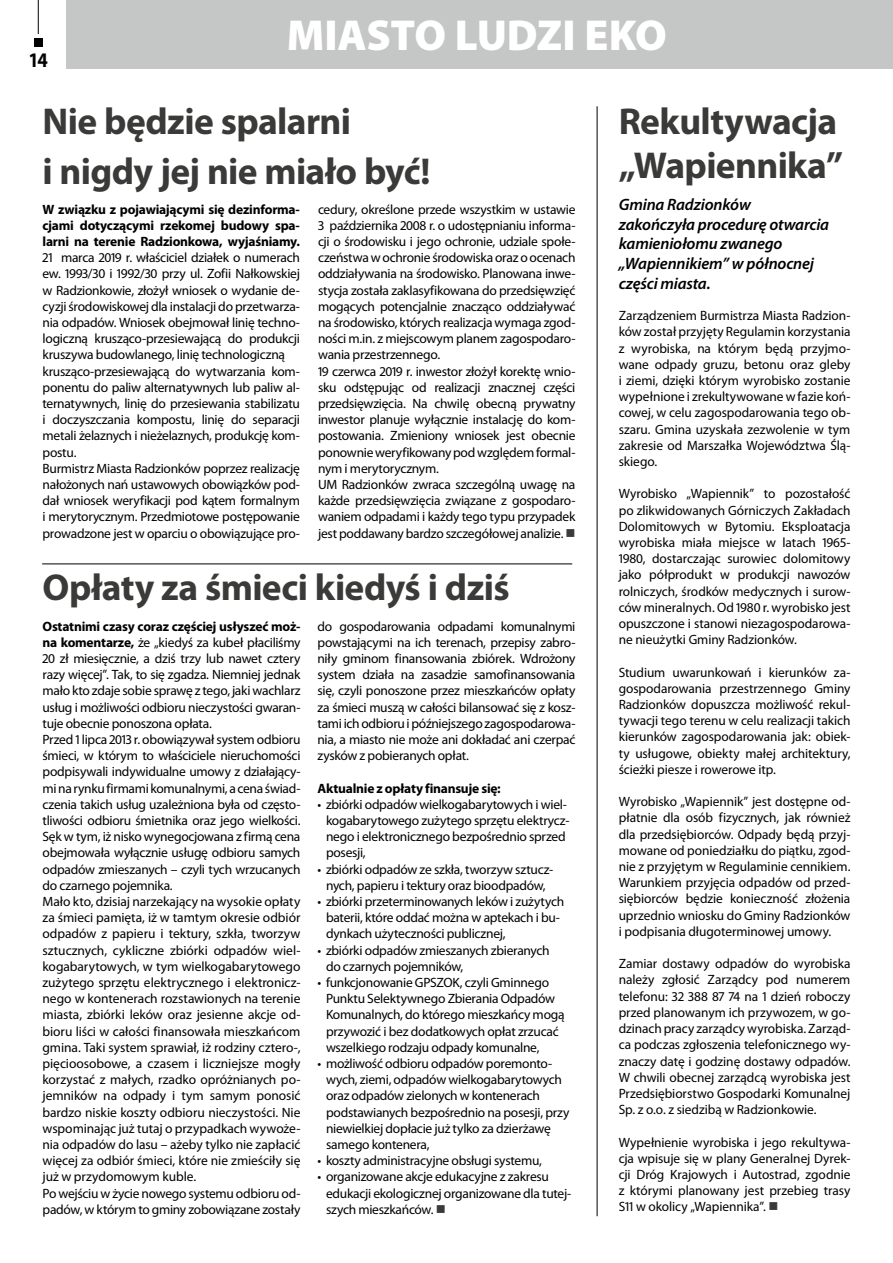
<style>
.page{position:relative;width:893px;height:1263px;background:#fff}
.page>*{position:absolute;margin:0;border:0;box-sizing:border-box;transform-origin:0 0}
.t1{font:900 43.5px "Myriad Pro";letter-spacing:-.01em;color:#fff}
.t2{font:700 37.5px/49.5px "Myriad Pro";letter-spacing:-.02em;color:#3a3a39}
.t3{font:700 20.85px "Myriad Pro";color:#000;scale:.9 1}
.t4{font:italic 600 16.5px/19.8px "Myriad Pro";letter-spacing:-.01em;color:#000}
.t5{font:13.5px/16.2px "Myriad Pro";letter-spacing:-.02em;color:#000}
.t6{font:700 13.5px/16.2px "Myriad Pro";letter-spacing:-.015em;color:#000;text-align:justify}
.s1{color:#3a3a39}
.s2{font-weight:700}
</style>
<div class="page">
<hr style="left:38px;top:0;width:1px;height:34px;background:#000">
<div style="left:34px;top:38px;width:9px;height:9px;background:#000"></div>
<hr style="left:42px;top:564px;width:530px;height:1px;background:#000">
<div style="left:67px;top:0;width:826px;height:68px;background:#c5c6c6"></div>
<hr style="left:597px;top:106px;width:1px;height:1110px;background:#000">
<h3 class="t3" style="left:28px;top:46px;width:23px">14</h3>
<h1 class="t1" style="left:287px;top:6px;width:382px">MIASTO LUDZI EKO</h1>
<h2 class="t2" style="left:43px;top:96px;width:389px">Nie będzie spalarni<br>i nigdy jej nie miało być!</h2>
<p class="t6" style="left:43px;top:200px;width:259px">W związku z pojawiającymi się dezinforma&shy;cjami dotyczącymi rzekomej budowy spa&shy;larni na terenie Radzionkowa, wyjaśniamy.</p>
<p class="t5" style="left:43px;top:249px;width:259px">21 marca 2019 r. właściciel działek o numerach ew. 1993/30 i 1992/30 przy ul. Zofii Nałkowskiej w Radzionkowie, złożył wniosek o wydanie de&shy;cyzji środowiskowej dla instalacji do przetwarza&shy;nia odpadów. Wniosek obejmował linię techno&shy;logiczną krusząco-przesiewającą do produkcji kruszywa budowlanego, linię technologiczną krusząco-przesiewającą do wytwarzania kom&shy;ponentu do paliw alternatywnych lub paliw al&shy;ternatywnych, linię do przesiewania stabilizatu i doczyszczania kompostu, linię do separacji metali żelaznych i nieżelaznych, produkcję kom&shy;postu.<br>Burmistrz Miasta Radzionków poprzez realizację nałożonych nań ustawowych obowiązków pod&shy;dał wniosek weryfikacji pod kątem formalnym i merytorycznym. Przedmiotowe postępowanie prowadzone jest w oparciu o obowiązujące pro-</p>
<p class="t5" style="left:318px;top:201px;width:259px">cedury, określone przede wszystkim w ustawie 3 października 2008 r. o udostępnianiu informa&shy;cji o środowisku i jego ochronie, udziale społe&shy;czeństwa w ochronie środowiska oraz o ocenach oddziaływania na środowisko. Planowana inwe&shy;stycja została zaklasyfikowana do przedsięwzięć mogących potencjalnie znacząco oddziaływać na środowisko, których realizacja wymaga zgod&shy;ności m.in. z miejscowym planem zagospodaro&shy;wania przestrzennego.<br>19 czerwca 2019 r. inwestor złożył korektę wnio&shy;sku odstępując od realizacji znacznej części przedsięwzięcia. Na chwilę obecną prywatny inwestor planuje wyłącznie instalację do kom&shy;postowania. Zmieniony wniosek jest obecnie ponownie weryfikowany pod względem formal&shy;nym i merytorycznym.<br>UM Radzionków zwraca szczególną uwagę na każde przedsięwzięcia związane z gospodaro&shy;waniem odpadami i każdy tego typu przypadek jest poddawany bardzo szczegółowej analizie. <span class="s1">■</span></p>
<h2 class="t2" style="left:43px;top:561px;width:469px">Opłaty za śmieci kiedyś i dziś</h2>
<p class="t5" style="left:43px;top:618px;width:259px"><span class="s2">Ostatnimi czasy coraz częściej usłyszeć moż&shy;na komentarze,</span> że „kiedyś za kubeł płaciliśmy 20 zł miesięcznie, a dziś trzy lub nawet cztery razy więcej”. Tak, to się zgadza. Niemniej jednak mało kto zdaje sobie sprawę z tego, jaki wachlarz usług i możliwości odbioru nieczystości gwaran&shy;tuje obecnie ponoszona opłata.<br>Przed 1 lipca 2013 r. obowiązywał system odbioru śmieci, w którym to właściciele nieruchomości podpisywali indywidualne umowy z działający&shy;mi na rynku firmami komunalnymi, a cena świad&shy;czenia takich usług uzależniona była od często&shy;tliwości odbioru śmietnika oraz jego wielkości.<br>Sęk w tym, iż nisko wynegocjowana z firmą cena obejmowała wyłącznie usługę odbioru samych odpadów zmieszanych – czyli tych wrzucanych do czarnego pojemnika.<br>Mało kto, dzisiaj narzekający na wysokie opłaty za śmieci pamięta, iż w tamtym okresie odbiór odpadów z papieru i tektury, szkła, tworzyw sztucznych, cykliczne zbiórki odpadów wiel&shy;kogabarytowych, w tym wielkogabarytowego zużytego sprzętu elektrycznego i elektronicz&shy;nego w kontenerach rozstawionych na terenie miasta, zbiórki leków oraz jesienne akcje od&shy;bioru liści w całości finansowała mieszkańcom gmina. Taki system sprawiał, iż rodziny cztero-, pięcioosobowe, a czasem i liczniejsze mogły korzystać z małych, rzadko opróżnianych po&shy;jemników na odpady i tym samym ponosić bardzo niskie koszty odbioru nieczystości. Nie wspominając już tutaj o przypadkach wywoże&shy;nia odpadów do lasu – ażeby tylko nie zapłacić więcej za odbiór śmieci, które nie zmieściły się już w przydomowym kuble.<br>Po wejściu w życie nowego systemu odbioru od&shy;padów, w którym to gminy zobowiązane zostały</p>
<p class="t5" style="left:317px;top:618px;width:259px;text-align:justify">do gospodarowania odpadami komunalnymi powstającymi na ich terenach, przepisy zabro&shy;niły gminom finansowania zbiórek. Wdrożony system działa na zasadzie samofinansowania się, czyli ponoszone przez mieszkańców opłaty za śmieci muszą w całości bilansować się z kosz&shy;tami ich odbioru i późniejszego zagospodarowa&shy;nia, a miasto nie może ani dokładać ani czerpać zysków z pobieranych opłat.</p>
<p class="t6" style="left:317px;top:779px;width:185px">Aktualnie z opłaty finansuje się:</p>
<p class="t5" style="left:326px;top:796px;width:245px;text-indent:-9px">• zbiórki odpadów wielkogabarytowych i wiel&shy;kogabarytowego zużytego sprzętu elektrycz&shy;nego i elektronicznego bezpośrednio sprzed posesji,</p>
<p class="t5" style="left:317px;top:861px;width:237px;text-align:center">• zbiórki odpadów ze szkła, tworzyw sztucz&shy;nych, papieru i tektury oraz bioodpadów,</p>
<p class="t5" style="left:326px;top:893px;width:240px;text-indent:-9px">• zbiórki przeterminowanych leków i zużytych baterii, które oddać można w aptekach i bu&shy;dynkach użyteczności publicznej,</p>
<p class="t5" style="left:326px;top:942px;width:225px;text-indent:-9px">• zbiórki odpadów zmieszanych zbieranych do czarnych pojemników,</p>
<p class="t5" style="left:326px;top:974px;width:240px;text-indent:-9px">• funkcjonowanie GPSZOK, czyli Gminnego Punktu Selektywnego Zbierania Odpadów Komunalnych, do którego mieszkańcy mogą przywozić i bez dodatkowych opłat zrzucać wszelkiego rodzaju odpady komunalne,</p>
<p class="t5" style="left:326px;top:1055px;width:245px;text-indent:-9px">• możliwość odbioru odpadów poremonto&shy;wych, ziemi, odpadów wielkogabarytowych oraz odpadów zielonych w kontenerach podstawianych bezpośrednio na posesji, przy niewielkiej dopłacie już tylko za dzierżawę samego kontenera,</p>
<p class="t5" style="left:317px;top:1152px;width:226px">• koszty administracyjne obsługi systemu,</p>
<p class="t5" style="left:326px;top:1168px;width:247px;text-indent:-9px">• organizowane akcje edukacyjne z zakresu edukacji ekologicznej organizowane dla tutej&shy;szych mieszkańców. <span class="s1">■</span></p>
<h2 class="t2" style="left:619px;top:99px;width:226px;line-height:43.5px">Rekultywacja „Wapiennika”</h2>
<p class="t4" style="left:619px;top:194px;width:212px">Gmina Radzionków zakończyła procedurę otwarcia kamieniołomu zwanego „Wapiennikiem” w północnej części miasta.</p>
<p class="t5" style="left:619px;top:307px;width:233px;text-align:justify">Zarządzeniem Burmistrza Miasta Radzion&shy;ków został przyjęty Regulamin korzystania z wyrobiska, na którym będą przyjmo&shy;wane odpady gruzu, betonu oraz gleby i ziemi, dzięki którym wyrobisko zostanie wypełnione i zrekultywowane w fazie koń&shy;cowej, w celu zagospodarowania tego ob&shy;szaru. Gmina uzyskała zezwolenie w tym zakresie od Marszałka Województwa Ślą&shy;skiego.</p>
<p class="t5" style="left:619px;top:486px;width:233px;text-align:justify">Wyrobisko „Wapiennik” to pozostałość po zlikwidowanych Górniczych Zakładach Dolomitowych w Bytomiu. Eksploatacja wyrobiska miała miejsce w latach 1965- 1980, dostarczając surowiec dolomitowy jako półprodukt w produkcji nawozów rolniczych, środków medycznych i surow&shy;ców mineralnych. Od 1980 r. wyrobisko jest opuszczone i stanowi niezagospodarowa&shy;ne nieużytki Gminy Radzionków.</p>
<p class="t5" style="left:619px;top:664px;width:233px;text-align:justify">Studium uwarunkowań i kierunków za&shy;gospodarowania przestrzennego Gminy Radzionków dopuszcza możliwość rekul&shy;tywacji tego terenu w celu realizacji takich kierunków zagospodarowania jak: obiek&shy;ty usługowe, obiekty małej architektury, ścieżki piesze i rowerowe itp.</p>
<p class="t5" style="left:619px;top:793px;width:233px;text-align:justify">Wyrobisko „Wapiennik” jest dostępne od&shy;płatnie dla osób fizycznych, jak również dla przedsiębiorców. Odpady będą przyj&shy;mowane od poniedziałku do piątku, zgod&shy;nie z przyjętym w Regulaminie cennikiem.<br>Warunkiem przyjęcia odpadów od przed&shy;siębiorców będzie konieczność złożenia uprzednio wniosku do Gminy Radzionków i podpisania długoterminowej umowy.</p>
<p class="t5" style="left:619px;top:955px;width:233px;text-align:justify">Zamiar dostawy odpadów do wyrobiska należy zgłosić Zarządcy pod numerem telefonu: 32 388 87 74 na 1 dzień roboczy przed planowanym ich przywozem, w go&shy;dzinach pracy zarządcy wyrobiska. Zarząd&shy;ca podczas zgłoszenia telefonicznego wy&shy;znaczy datę i godzinę dostawy odpadów.<br>W chwili obecnej zarządcą wyrobiska jest Przedsiębiorstwo Gospodarki Komunalnej Sp. z o.o. z siedzibą w Radzionkowie.</p>
<p class="t5" style="left:619px;top:1134px;width:233px;text-align:justify">Wypełnienie wyrobiska i jego rekultywa&shy;cja wpisuje się w plany Generalnej Dyrek&shy;cji Dróg Krajowych i Autostrad, zgodnie z którymi planowany jest przebieg trasy S11 w okolicy „Wapiennika”. <span class="s1">■</span></p>
</div>
